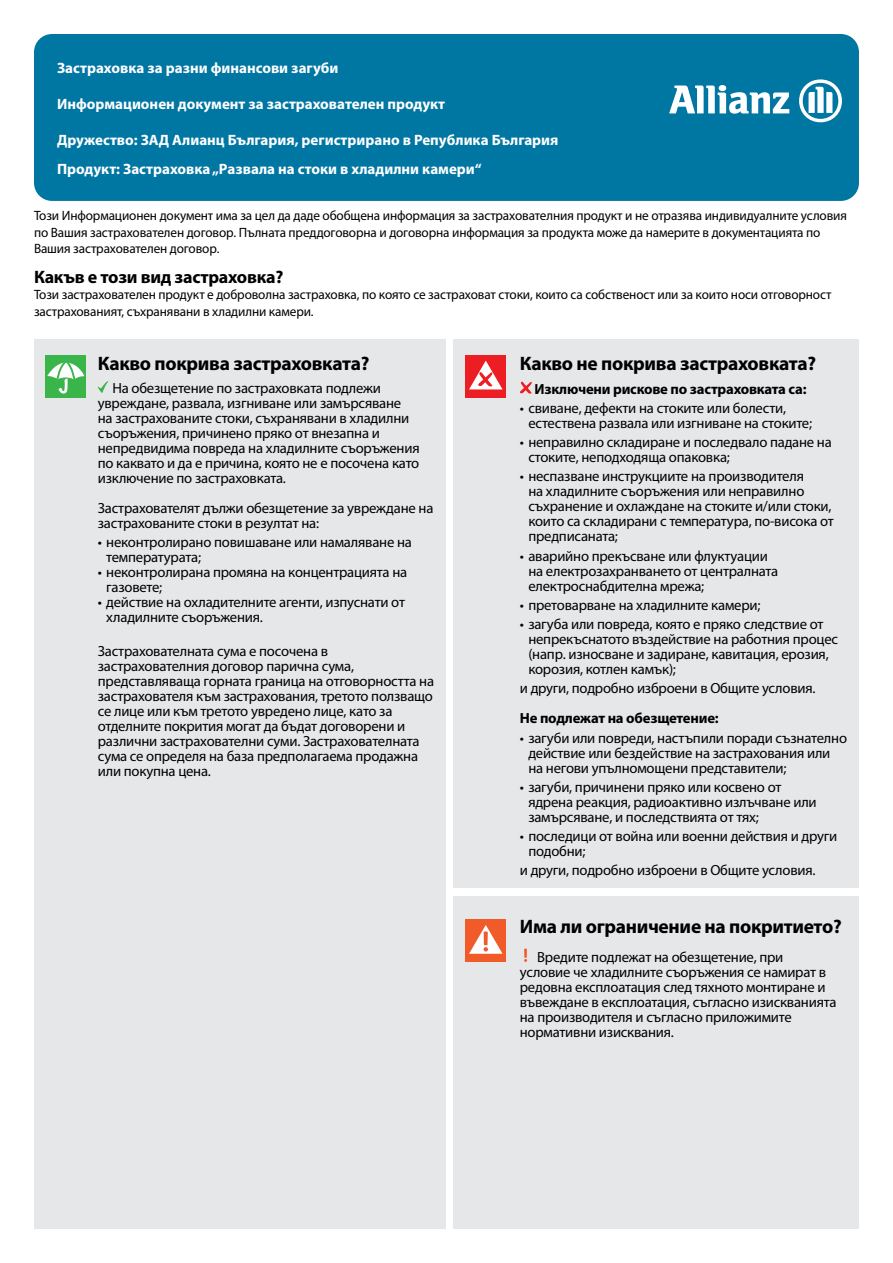
<style>
.page{position:relative;width:893px;height:1263px;background:#fff}
.page>*{position:absolute;margin:0;border:0;box-sizing:border-box;transform-origin:0 0}
.t1{font:700 19.5px "Myriad Pro";letter-spacing:-.015em;color:#000}
.t2{font:700 18px "Myriad Pro";letter-spacing:-.015em;color:#000}
.t3{font:700 15px/28.8px "Myriad Pro";color:#fff}
.t4{font:14.7px/15px "Myriad Pro";letter-spacing:-.015em;color:#000}
.t5{font:700 14.7px "Myriad Pro";letter-spacing:-.015em;color:#000}
.t6{font:13.5px/16.5px "Myriad Pro";letter-spacing:-.01em;color:#000}
</style>
<div class="page">
<div style="left:34px;top:339px;width:412px;height:890px;background:#e6e7e8"></div>
<div style="left:454px;top:339px;width:405px;height:548px;background:#e6e7e8"></div>
<div style="left:34px;top:34px;width:825px;height:167px;background:#0076a3;border-radius:18px"></div>
<svg style="left:669px;top:85px;width:120px;height:29px"></svg>
<svg style="left:799px;top:79px;width:43px;height:43px"></svg>
<div style="left:45px;top:355px;width:41px;height:42px;background:#39b54a"></div>
<svg style="left:47px;top:358px;width:38px;height:35px"></svg>
<div style="left:465px;top:355px;width:41px;height:42px;background:#ed1d24"></div>
<svg style="left:469px;top:361px;width:34px;height:28px"></svg>
<svg style="left:520px;top:381px;width:12px;height:13px"></svg>
<svg style="left:98px;top:381px;width:11px;height:12px"></svg>
<div style="left:454px;top:896px;width:405px;height:333px;background:#e6e7e8"></div>
<div style="left:465px;top:919px;width:41px;height:43px;background:#f15a29"></div>
<svg style="left:469px;top:925px;width:34px;height:29px"></svg>
<svg style="left:524px;top:948px;width:3px;height:14px"></svg>
<p class="t3" style="left:57px;top:53px;width:283px">Застраховка за разни финансови загуби</p>
<p class="t3" style="left:57px;top:89px;width:390px">Информационен документ за застрахователен продукт</p>
<p class="t3" style="left:57px;top:125px;width:503px">Дружество: ЗАД Алианц България, регистрирано в Република България<br>Продукт: Застраховка „Развала на стоки в хладилни камери“</p>
<p class="t6" style="left:34px;top:207px;width:814px">Този Информационен документ има за цел да даде обобщена информация за застрахователния продукт и не отразява индивидуалните условия по Вашия застрахователен договор. Пълната преддоговорна и договорна информация за продукта може да намерите в документацията по<br>Вашия застрахователен договор.</p>
<p class="t2" style="left:34px;top:265px;width:251px">Какъв е този вид застраховка?</p>
<p class="t6" style="left:34px;top:287px;width:799px">Този застрахователен продукт е доброволна застраховка, по която се застраховат стоки, които са собственост или за които носи отговорност застрахованият, съхранявани в хладилни камери.</p>
<h1 class="t1" style="left:98px;top:350px;width:273px">Какво покрива застраховката?</h1>
<p class="t4" style="left:98px;top:380px;width:323px;text-indent:15px">На обезщетение по застраховката подлежи увреждане, развала, изгниване или замърсяване на застрахованите стоки, съхранявани в хладилни съоръжения, причинено пряко от внезапна и непредвидима повреда на хладилните съоръжения по каквато и да е причина, която не е посочена като изключение по застраховката.</p>
<p class="t4" style="left:98px;top:500px;width:337px">Застрахователят дължи обезщетение за увреждане на застрахованите стоки в резултат на:</p>
<p class="t4" style="left:106px;top:535px;width:307px;text-indent:-8px">• неконтролирано повишаване или намаляване на температурата;</p>
<p class="t4" style="left:106px;top:565px;width:302px;text-indent:-8px">• неконтролирана промяна на концентрацията на газовете;</p>
<p class="t4" style="left:106px;top:594px;width:300px;text-indent:-8px">• действие на охладителните агенти, изпуснати от хладилните съоръжения.</p>
<p class="t4" style="left:98px;top:644px;width:338px">Застрахователната сума е посочена в застрахователния договор парична сума, представляваща горната граница на отговорността на застрахователя към застрахования, третото ползващо се лице или към третото увредено лице, като за отделните покрития могат да бъдат договорени и различни застрахователни суми. Застрахователната сума се определя на база предполагаема продажна или покупна цена.</p>
<h1 class="t1" style="left:520px;top:350px;width:298px">Какво не покрива застраховката?</h1>
<p class="t5" style="left:534px;top:379px;width:274px">Изключени рискове по застраховката са:</p>
<p class="t4" style="left:528px;top:400px;width:285px;text-indent:-8px">• свиване, дефекти на стоките или болести, естествена развала или изгниване на стоките;</p>
<p class="t4" style="left:528px;top:434px;width:305px;text-indent:-8px">• неправилно складиране и последвало падане на стоките, неподходяща опаковка;</p>
<p class="t4" style="left:528px;top:469px;width:307px;text-indent:-8px">• неспазване инструкциите на производителя<br>на хладилните съоръжения или неправилно съхранение и охлаждане на стоките и/или стоки, които са складирани с температура, по-висока от предписаната;</p>
<p class="t4" style="left:528px;top:548px;width:251px;text-indent:-8px">• аварийно прекъсване или флуктуации на електрозахранването от централната електроснабдителна мрежа;</p>
<p class="t4" style="left:520px;top:597px;width:242px">• претоварване на хладилните камери;</p>
<p class="t4" style="left:528px;top:616px;width:311px;text-indent:-8px">• загуба или повреда, която е пряко следствие от непрекъснатото въздействие на работния процес (напр. износване и задиране, кавитация, ерозия, корозия, котлен камък);</p>
<p class="t4" style="left:520px;top:681px;width:297px">и други, подробно изброени в Общите условия.</p>
<p class="t5" style="left:520px;top:709px;width:200px">Не подлежат на обезщетение:</p>
<p class="t4" style="left:528px;top:730px;width:320px;text-indent:-8px">• загуби или повреди, настъпили поради съзнателно действие или бездействие на застрахования или на негови упълномощени представители;</p>
<p class="t4" style="left:528px;top:779px;width:290px;text-indent:-8px">• загуби, причинени пряко или косвено от ядрена реакция, радиоактивно излъчване или замърсяване, и последствията от тях;</p>
<p class="t4" style="left:528px;top:828px;width:310px;text-indent:-8px">• последици от война или военни действия и други подобни;</p>
<p class="t4" style="left:520px;top:863px;width:297px">и други, подробно изброени в Общите условия.</p>
<h1 class="t1" style="left:520px;top:914px;width:323px">Има ли ограничение на покритието?</h1>
<p class="t4" style="left:520px;top:949px;width:318px;text-indent:17px">Вредите подлежат на обезщетение, при условие че хладилните съоръжения се намират в редовна експлоатация след тяхното монтиране и въвеждане в експлоатация, съгласно изискванията на производителя и съгласно приложимите нормативни изисквания.</p>
</div>
